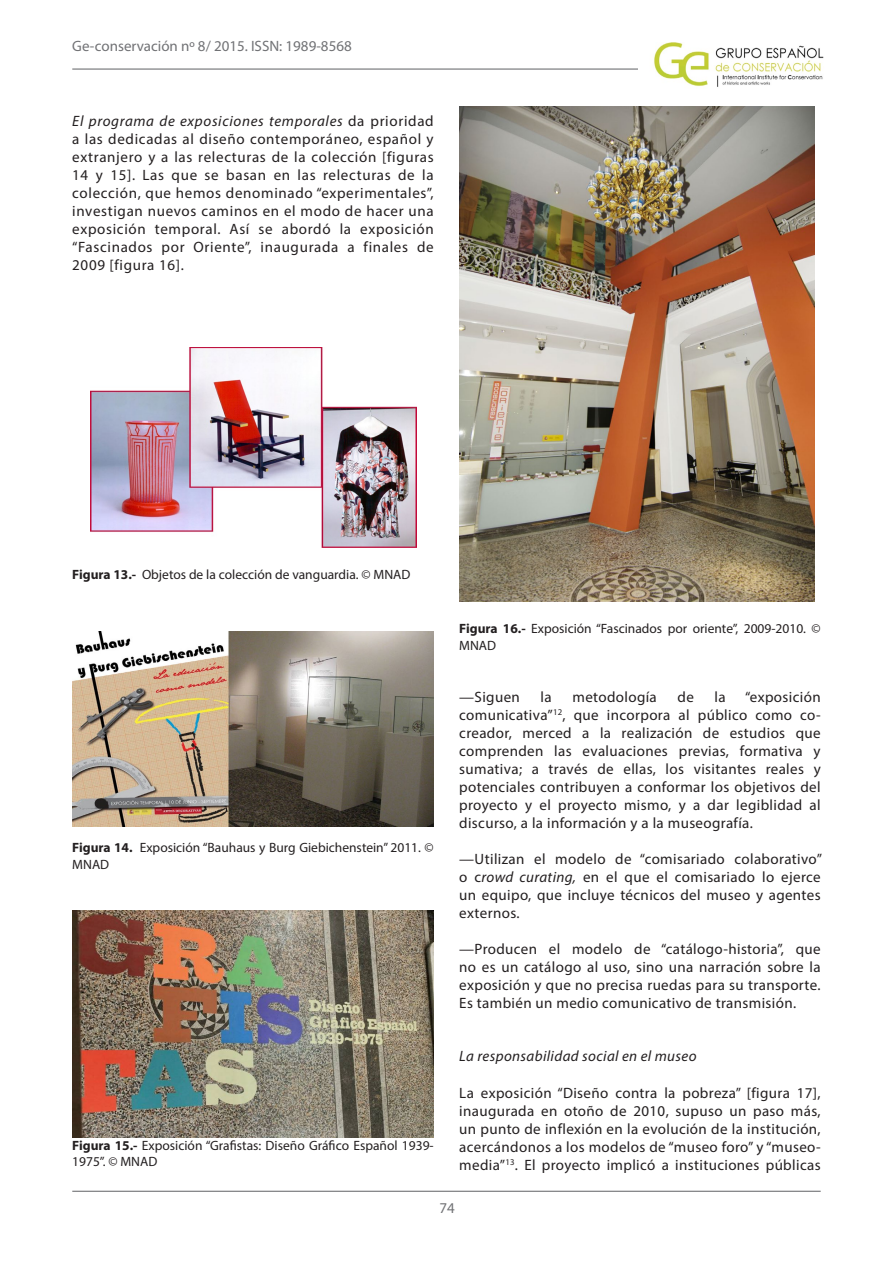
<style>
.page{position:relative;width:893px;height:1263px;background:#fff}
.page>*{position:absolute;margin:0;border:0;box-sizing:border-box;transform-origin:0 0}
.Tipo_de_texto{font:15px/18px "Myriad Pro";letter-spacing:.025em;color:#231f20;text-align:justify}
.t1{font:15px "Myriad Pro";color:#717275}
.negrita_titulito{font:italic 15px "Myriad Pro";letter-spacing:.025em;color:#231f20}
.Pies_de_foto{font:13.5px/16.5px "Myriad Pro";color:#231f20}
.s1{font-style:italic}
.s2{font-weight:700}
</style>
<div class="page">
<hr style="left:72px;top:68px;width:567px;height:2px;background:#717275">
<hr style="left:72px;top:1191px;width:749px;height:1px;background:#717275">
<img style="left:654px;top:42px;width:170px;height:45px">
<img style="left:90px;top:348px;width:327px;height:199px">
<img style="left:72px;top:631px;width:362px;height:195px">
<img style="left:72px;top:910px;width:362px;height:227px">
<img style="left:459px;top:106px;width:355px;height:495px">
<p class="t1" style="left:72px;top:37px;width:281px">Ge-conservación nº 8/ 2015. ISSN: 1989-8568</p>
<p class="Tipo_de_texto" style="left:72px;top:112px;width:363px"><span class="s1">El programa de exposiciones temporales</span> da prioridad a las dedicadas al diseño contemporáneo, español y extranjero y a las relecturas de la colección [figuras 14 y 15]. Las que se basan en las relecturas de la colección, que hemos denominado “experimentales”, investigan nuevos caminos en el modo de hacer una exposición temporal. Así se abordó la exposición “Fascinados por Oriente”, inaugurada a finales de 2009 [figura 16].</p>
<p class="Pies_de_foto" style="left:72px;top:566px;width:340px"><span class="s2">Figura 13.-</span> Objetos de la colección de vanguardia. © MNAD</p>
<p class="Pies_de_foto" style="left:72px;top:839px;width:363px"><span class="s2">Figura 14.</span> Exposición “Bauhaus y Burg Giebichenstein” 2011. ©<br>MNAD</p>
<p class="Pies_de_foto" style="left:72px;top:1137px;width:363px"><span class="s2">Figura 15.-</span> Exposición “Grafistas: Diseño Gráfico Español 1939-<br>1975”. © MNAD</p>
<p class="Pies_de_foto" style="left:459px;top:620px;width:363px"><span class="s2">Figura 16.-</span> Exposición “Fascinados por oriente”, 2009-2010. ©<br>MNAD</p>
<p class="Tipo_de_texto" style="left:459px;top:688px;width:62px">—Siguen</p>
<p class="Tipo_de_texto" style="left:541px;top:688px;width:13px">la</p>
<p class="Tipo_de_texto" style="left:572px;top:688px;width:86px">metodología</p>
<p class="Tipo_de_texto" style="left:677px;top:688px;width:18px">de</p>
<p class="Tipo_de_texto" style="left:715px;top:688px;width:13px">la</p>
<p class="Tipo_de_texto" style="left:459px;top:688px;width:363px;text-indent:286px">“exposición comunicativa”<sup>12</sup>, que incorpora al público como co&shy;creador, merced a la realización de estudios que comprenden las evaluaciones previas, formativa y sumativa; a través de ellas, los visitantes reales y potenciales contribuyen a conformar los objetivos del proyecto y el proyecto mismo, y a dar legiblidad al discurso, a la información y a la museografía.</p>
<p class="Tipo_de_texto" style="left:459px;top:850px;width:364px">—Utilizan el modelo de “comisariado colaborativo” o c<span class="s1">rowd curating,</span> en el que el comisariado lo ejerce un equipo, que incluye técnicos del museo y agentes externos.</p>
<p class="Tipo_de_texto" style="left:459px;top:940px;width:363px">—Producen el modelo de “catálogo-historia”, que no es un catálogo al uso, sino una narración sobre la exposición y que no precisa ruedas para su transporte.<br>Es también un medio comunicativo de transmisión.</p>
<p class="negrita_titulito" style="left:459px;top:1047px;width:239px">La responsabilidad social en el museo</p>
<p class="Tipo_de_texto" style="left:459px;top:1084px;width:363px">La exposición “Diseño contra la pobreza” [figura 17], inaugurada en otoño de 2010, supuso un paso más, un punto de inflexión en la evolución de la institución, acercándonos a los modelos de “museo foro” y “museo&shy;media”<sup>13</sup>. El proyecto implicó a instituciones públicas</p>
<p class="t1" style="left:439px;top:1198px;width:17px">74</p>
</div>
